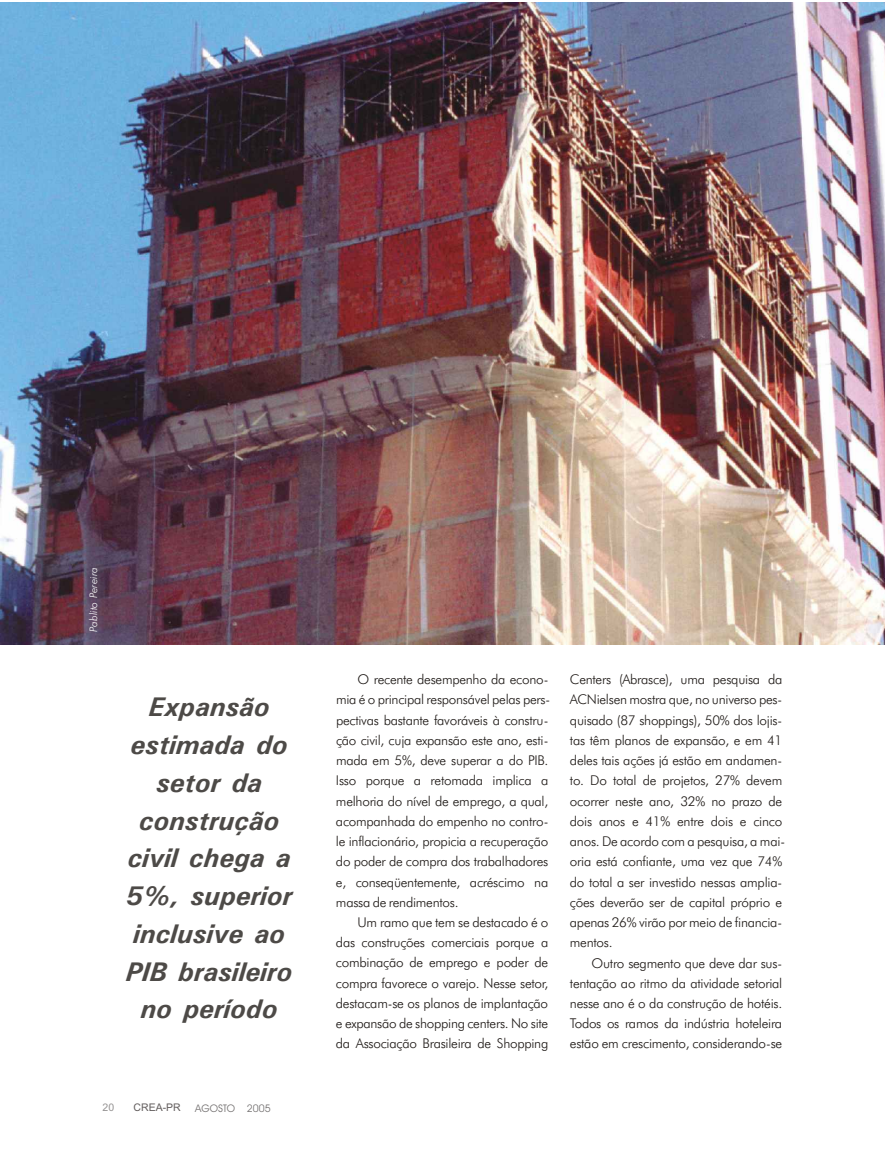
<style>
.page{position:relative;width:885px;height:1154px;background:#fff}
.page>*{position:absolute;margin:0;border:0;box-sizing:border-box;transform-origin:0 0}
.t1{font:italic 700 27px/37.8px "Univers";letter-spacing:.01em;color:#4d4a47;text-align:center}
.t2{font:13.5px "Futura Lt BT";letter-spacing:-.02em;color:#1f1a17}
.t3{font:italic 10.5px "Futura Lt BT";letter-spacing:.015em;color:#fff}
.t4{font:10.5px "Avant Garde Bk BT";letter-spacing:.005em;color:#737070}
.t5{font:10.5px "Arial";color:#615c5c}
.t6{font:10.5px "Arial";color:#969494}
</style>
<div class="page">
<img style="left:0;top:2px;width:885px;height:642px">
<p class="t3" style="left:89px;top:631px;width:66px;rotate:-90deg">Pablito Pereira</p>
<h1 class="t1" style="left:126px;top:690px;width:168px">Expansão estimada do setor da construção civil chega a<br>5%, superior inclusive ao<br>PIB brasileiro no período</h1>
<p class="t6" style="left:103px;top:1103px;width:13px">20</p>
<p class="t5" style="left:134px;top:1103px;width:49px">CREA-PR</p>
<p class="t4" style="left:195px;top:1104px;width:77px">AGOSTO 2005</p>
<p class="t2" style="left:358px;top:674px;width:192px">O recente desempenho da econo-</p>
<p class="t2" style="left:570px;top:674px;width:214px">Centers (Abrasce), uma pesquisa da</p>
<p class="t2" style="left:336px;top:694px;width:216px">mia é o principal responsável pelas pers-</p>
<p class="t2" style="left:570px;top:694px;width:214px">ACNielsen mostra que, no universo pes-</p>
<p class="t2" style="left:336px;top:714px;width:214px">pectivas bastante favoráveis à constru-</p>
<p class="t2" style="left:570px;top:714px;width:214px">quisado (87 shoppings), 50% dos lojis-</p>
<p class="t2" style="left:336px;top:734px;width:214px">ção civil, cuja expansão este ano, esti-</p>
<p class="t2" style="left:570px;top:734px;width:214px">tas têm planos de expansão, e em 41</p>
<p class="t2" style="left:336px;top:755px;width:214px">mada em 5%, deve superar a do PIB.</p>
<p class="t2" style="left:570px;top:755px;width:214px">deles tais ações já estão em andamen-</p>
<p class="t2" style="left:336px;top:775px;width:214px">Isso porque a retomada implica a</p>
<p class="t2" style="left:570px;top:775px;width:214px">to. Do total de projetos, 27% devem</p>
<p class="t2" style="left:336px;top:795px;width:214px">melhoria do nível de emprego, a qual,</p>
<p class="t2" style="left:570px;top:795px;width:214px">ocorrer neste ano, 32% no prazo de</p>
<p class="t2" style="left:336px;top:815px;width:214px">acompanhada do empenho no contro-</p>
<p class="t2" style="left:570px;top:815px;width:214px">dois anos e 41% entre dois e cinco</p>
<p class="t2" style="left:336px;top:835px;width:214px">le inflacionário, propicia a recuperação</p>
<p class="t2" style="left:570px;top:835px;width:217px">anos. De acordo com a pesquisa, a mai-</p>
<p class="t2" style="left:336px;top:856px;width:214px">do poder de compra dos trabalhadores</p>
<p class="t2" style="left:570px;top:856px;width:214px">oria está confiante, uma vez que 74%</p>
<p class="t2" style="left:336px;top:876px;width:214px">e, conseqüentemente, acréscimo na</p>
<p class="t2" style="left:570px;top:876px;width:214px">do total a ser investido nessas amplia-</p>
<p class="t2" style="left:336px;top:896px;width:124px">massa de rendimentos.</p>
<p class="t2" style="left:570px;top:896px;width:214px">ções deverão ser de capital próprio e</p>
<p class="t2" style="left:358px;top:916px;width:192px">Um ramo que tem se destacado é o</p>
<p class="t2" style="left:570px;top:916px;width:214px">apenas 26% virão por meio de financia-</p>
<p class="t2" style="left:336px;top:937px;width:214px">das construções comerciais porque a</p>
<p class="t2" style="left:570px;top:937px;width:44px">mentos.</p>
<p class="t2" style="left:336px;top:957px;width:214px">combinação de emprego e poder de</p>
<p class="t2" style="left:592px;top:957px;width:192px">Outro segmento que deve dar sus-</p>
<p class="t2" style="left:336px;top:977px;width:214px">compra favorece o varejo. Nesse setor,</p>
<p class="t2" style="left:570px;top:977px;width:214px">tentação ao ritmo da atividade setorial</p>
<p class="t2" style="left:336px;top:997px;width:214px">destacam-se os planos de implantação</p>
<p class="t2" style="left:570px;top:997px;width:214px">nesse ano é o da construção de hotéis.</p>
<p class="t2" style="left:336px;top:1017px;width:214px">e expansão de shopping centers. No site</p>
<p class="t2" style="left:570px;top:1018px;width:214px">Todos os ramos da indústria hoteleira</p>
<p class="t2" style="left:336px;top:1038px;width:214px">da Associação Brasileira de Shopping</p>
<p class="t2" style="left:570px;top:1038px;width:214px">estão em crescimento, considerando-se</p>
</div>
